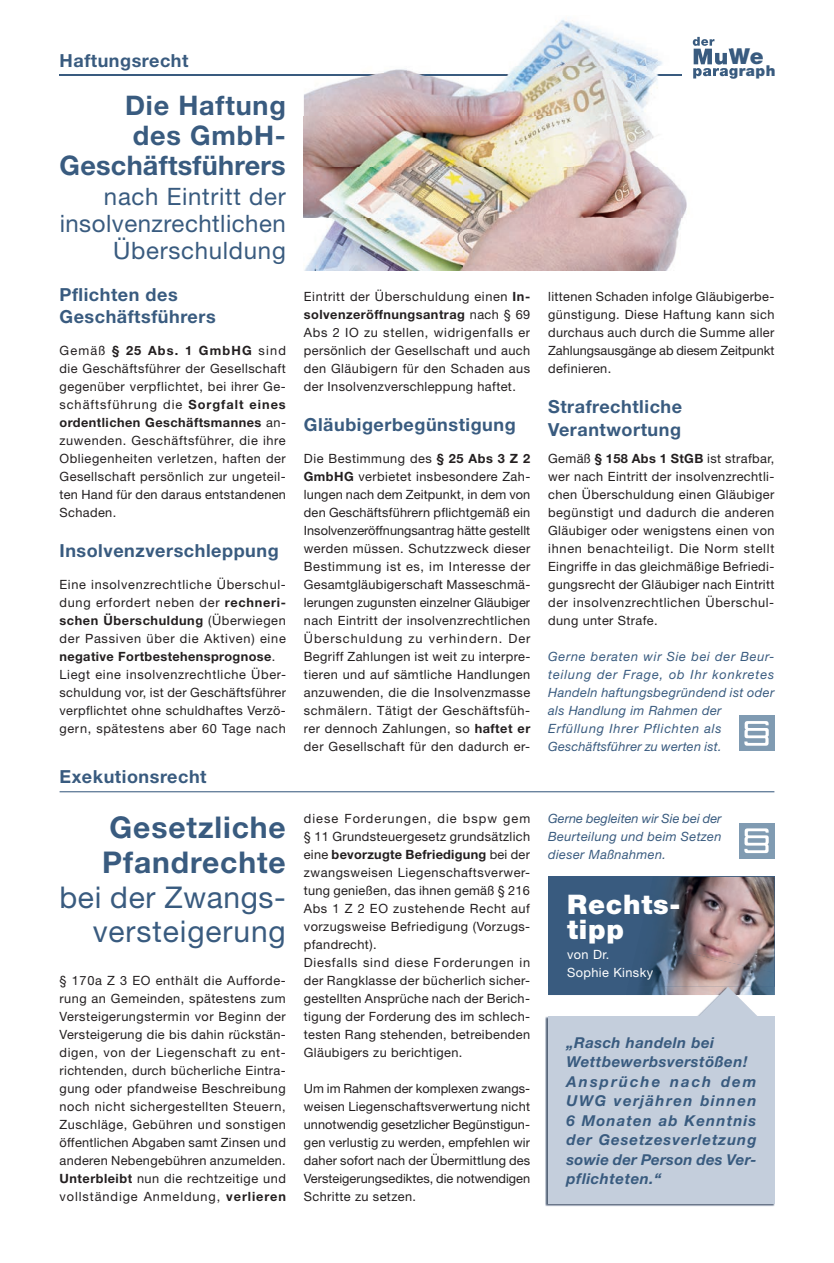
<style>
.page{position:relative;width:834px;height:1263px;background:#fff}
.page>*{position:absolute;margin:0;border:0;box-sizing:border-box;transform-origin:0 0}
.t1{font:30px/34.5px "Helvetica Neue LT Pro";letter-spacing:.03em;color:#395b7f;text-align:right}
.t2{font:700 30px/34.5px "Helvetica Neue LT Pro";letter-spacing:.03em;color:#395b7f}
.t3{font:700 27px/30px "Helvetica Neue LT Pro";letter-spacing:.01em;color:#395b7f;text-align:right}
.t4{font:900 27px/25.5px "Helvetica Neue LT Pro";letter-spacing:.03em;color:#fff}
.t5{font:24px/27px "Helvetica Neue LT Pro";letter-spacing:.03em;color:#395b7f;text-align:right}
.t6{font:900 22.05px "Helvetica Neue LT Pro";color:#395b7f}
.t7{font:700 18px/22.5px "Helvetica Neue LT Pro";letter-spacing:.03em;color:#395b7f}
.t8{font:italic 700 15px/19.5px "Helvetica Neue LT Pro";letter-spacing:.065em;color:#395b7f}
.t9{font:900 15px "Helvetica Neue LT Pro";letter-spacing:.03em;color:#395b7f}
.t10{font:12.75px/18px "Helvetica Neue LT Pro";letter-spacing:.03em;color:#231f20;text-align:justify}
.t11{font:12.75px/18px "Helvetica Neue LT Pro";letter-spacing:.05em;color:#231f20}
.t12{font:italic 12.75px/18px "Helvetica Neue LT Pro";letter-spacing:.03em;color:#395b7f}
.t13{font:12.75px/18px "Helvetica Neue LT Pro";letter-spacing:.03em;color:#fff}
.s1{font-weight:700}
</style>
<div class="page">
<div style="left:738px;top:823px;width:36px;height:36px;background:#809bb2"></div>
<svg style="left:744px;top:828px;width:24px;height:25px"></svg>
<hr style="left:60px;top:75px;width:621px;height:1px;background:#395b7f">
<hr style="left:60px;top:791px;width:714px;height:1px;background:#395b7f">
<div style="left:738px;top:715px;width:36px;height:36px;background:#809bb2"></div>
<svg style="left:744px;top:721px;width:24px;height:25px"></svg>
<img style="left:304px;top:19px;width:426px;height:251px">
<img style="left:304px;top:75px;width:377px;height:1px">
<img style="left:692px;top:37px;width:22px;height:9px">
<img style="left:693px;top:49px;width:37px;height:16px">
<img style="left:693px;top:65px;width:37px;height:14px">
<div style="left:548px;top:877px;width:226px;height:118px;background:#395b7f"></div>
<img style="left:657px;top:877px;width:117px;height:64px">
<img style="left:641px;top:941px;width:133px;height:46px">
<img style="left:545px;top:1016px;width:229px;height:190px">
<img style="left:640px;top:987px;width:134px;height:8px">
<div style="left:548px;top:1016px;width:226px;height:187px;background:#c4cedc"></div>
<svg style="left:696px;top:987px;width:62px;height:29px"></svg>
<h3 class="t7" style="left:60px;top:49px;width:130px">Haftungsrecht</h3>
<h2 class="t3" style="left:60px;top:89px;width:228px">Die Haftung<br>des GmbH-<br>Geschäftsführers</h2>
<h3 class="t5" style="left:60px;top:182px;width:228px">nach Eintritt der insolvenzrechtlichen<br>Überschuldung</h3>
<h3 class="t7" style="left:59px;top:283px;width:158px">Pflichten des<br>Geschäftsführers</h3>
<p class="t10" style="left:59px;top:341px;width:228px">Gemäß <span class="s1">§ 25 Abs. 1 GmbHG</span> sind die Geschäftsführer der Gesellschaft gegenüber verpflichtet, bei ihrer Ge&shy;schäftsführung die <span class="s1">Sorgfalt eines ordentlichen Geschäftsmannes</span> an&shy;zuwenden. Geschäftsführer, die ihre Obliegenheiten verletzen, haften der Gesellschaft persönlich zur ungeteil&shy;ten Hand für den daraus entstandenen Schaden.</p>
<h3 class="t7" style="left:59px;top:539px;width:221px">Insolvenzverschleppung</h3>
<p class="t11" style="left:59px;top:575px;width:228px">Eine insolvenzrechtliche Überschul&shy;dung erfordert neben der <span class="s1">rechneri&shy;schen Überschuldung</span> (Überwiegen der Passiven über die Aktiven) eine <span class="s1">negative Fortbestehensprognose</span>.<br>Liegt eine insolvenzrechtliche Über&shy;schuldung vor, ist der Geschäftsführer verpflichtet ohne schuldhaftes Verzö&shy;gern, spätestens aber 60 Tage nach</p>
<h3 class="t7" style="left:60px;top:764px;width:148px">Exekutionsrecht</h3>
<h1 class="t2" style="left:102px;top:810px;width:185px">Gesetzliche<br>Pfandrechte</h1>
<h1 class="t1" style="left:60px;top:879px;width:228px">bei der Zwangs&shy;versteigerung</h1>
<p class="t10" style="left:60px;top:971px;width:228px">§ 170a Z 3 EO enthält die Aufforde&shy;rung an Gemeinden, spätestens zum Versteigerungstermin vor Beginn der Versteigerung die bis dahin rückstän&shy;digen, von der Liegenschaft zu ent&shy;richtenden, durch bücherliche Eintra&shy;gung oder pfandweise Beschreibung noch nicht sichergestellten Steuern, Zuschläge, Gebühren und sonstigen öffentlichen Abgaben samt Zinsen und anderen Nebengebühren anzumelden.<br><span class="s1">Unterbleibt</span> nun die rechtzeitige und vollständige Anmeldung, <span class="s1">verlieren</span></p>
<h3 class="t6" style="left:692px;top:43px;width:73px">MuWe</h3>
<p class="t9" style="left:692px;top:62px;width:85px">paragraph</p>
<p class="t10" style="left:304px;top:287px;width:228px">Eintritt der Überschuldung einen <span class="s1">In&shy;solvenzeröffnungsantrag</span> nach § 69<br>Abs 2 IO zu stellen, widrigenfalls er persönlich der Gesellschaft und auch den Gläubigern für den Schaden aus der Insolvenzverschleppung haftet.</p>
<h3 class="t7" style="left:304px;top:413px;width:213px">Gläubigerbegünstigung</h3>
<p class="t10" style="left:304px;top:449px;width:228px">Die Bestimmung des <span class="s1">§ 25 Abs 3 Z 2<br>GmbHG</span> verbietet insbesondere Zah&shy;lungen nach dem Zeitpunkt, in dem von den Geschäftsführern pflichtgemäß ein Insolvenzeröffnungsantrag hätte gestellt werden müssen. Schutzzweck dieser Bestimmung ist es, im Interesse der Gesamtgläubigerschaft Masseschmä&shy;lerungen zugunsten einzelner Gläubiger nach Eintritt der insolvenzrechtlichen Überschuldung zu verhindern. Der Begriff Zahlungen ist weit zu interpre&shy;tieren und auf sämtliche Handlungen anzuwenden, die die Insolvenzmasse schmälern. Tätigt der Geschäftsfüh&shy;rer dennoch Zahlungen, so <span class="s1">haftet er </span>der Gesellschaft für den dadurch er-</p>
<p class="t10" style="left:548px;top:287px;width:228px">littenen Schaden infolge Gläubigerbe&shy;günstigung. Diese Haftung kann sich durchaus auch durch die Summe aller Zahlungsausgänge ab diesem Zeitpunkt definieren.</p>
<h3 class="t7" style="left:548px;top:395px;width:135px">Strafrechtliche<br>Verantwortung</h3>
<p class="t10" style="left:548px;top:449px;width:228px">Gemäß <span class="s1">§ 158 Abs 1 StGB</span> ist strafbar, wer nach Eintritt der insolvenzrechtli&shy;chen Überschuldung einen Gläubiger begünstigt und dadurch die anderen Gläubiger oder wenigstens einen von ihnen benachteiligt. Die Norm stellt Eingriffe in das gleichmäßige Befriedi&shy;gungsrecht der Gläubiger nach Eintritt der insolvenzrechtlichen Überschul&shy;dung unter Strafe.</p>
<p class="t12" style="left:548px;top:647px;width:228px">Gerne beraten wir Sie bei der Beur&shy;teilung der Frage, ob Ihr konkretes<br>Handeln haftungsbegründend ist oder als Handlung im Rahmen der<br>Erfüllung Ihrer Pflichten als<br>Geschäftsführer zu werten ist.</p>
<p class="t10" style="left:304px;top:809px;width:228px;text-align:left">diese Forderungen, die bspw gem § 11 Grundsteuergesetz grundsätzlich eine <span class="s1">bevorzugte Befriedigung</span> bei der zwangsweisen Liegenschaftsverwer&shy;tung genießen, das ihnen gemäß § 216<br>Abs 1 Z 2 EO zustehende Recht auf vorzugsweise Befriedigung (Vorzugs&shy;pfandrecht).<br>Diesfalls sind diese Forderungen in der Rangklasse der bücherlich sicher&shy;gestellten Ansprüche nach der Berich&shy;tigung der Forderung des im schlech&shy;testen Rang stehenden, betreibenden Gläubigers zu berichtigen.</p>
<p class="t10" style="left:304px;top:1079px;width:228px">Um im Rahmen der komplexen zwangs&shy;weisen Liegenschaftsverwertung nicht unnotwendig gesetzlicher Begünstigun&shy;gen verlustig zu werden, empfehlen wir daher sofort nach der Übermittlung des Versteigerungsediktes, die notwendigen Schritte zu setzen.</p>
<p class="t12" style="left:548px;top:809px;width:175px;text-align:justify">Gerne begleiten wir Sie bei der Beurteilung und beim Setzen dieser Maßnahmen.</p>
<h2 class="t4" style="left:567px;top:891px;width:115px">Rechts&shy;tipp</h2>
<p class="t13" style="left:567px;top:945px;width:87px">von Dr.<br>Sophie Kinsky</p>
<p class="t8" style="left:566px;top:1032px;width:191px">„Rasch handeln bei<br>Wettbewerbsverstößen!<br>Ansprüche nach dem<br>UWG verjähren binnen<br>6 Monaten ab Kenntnis der Ge setzesverletzung sowie der Person des Ver&shy;pflichteten.“</p>
</div>
